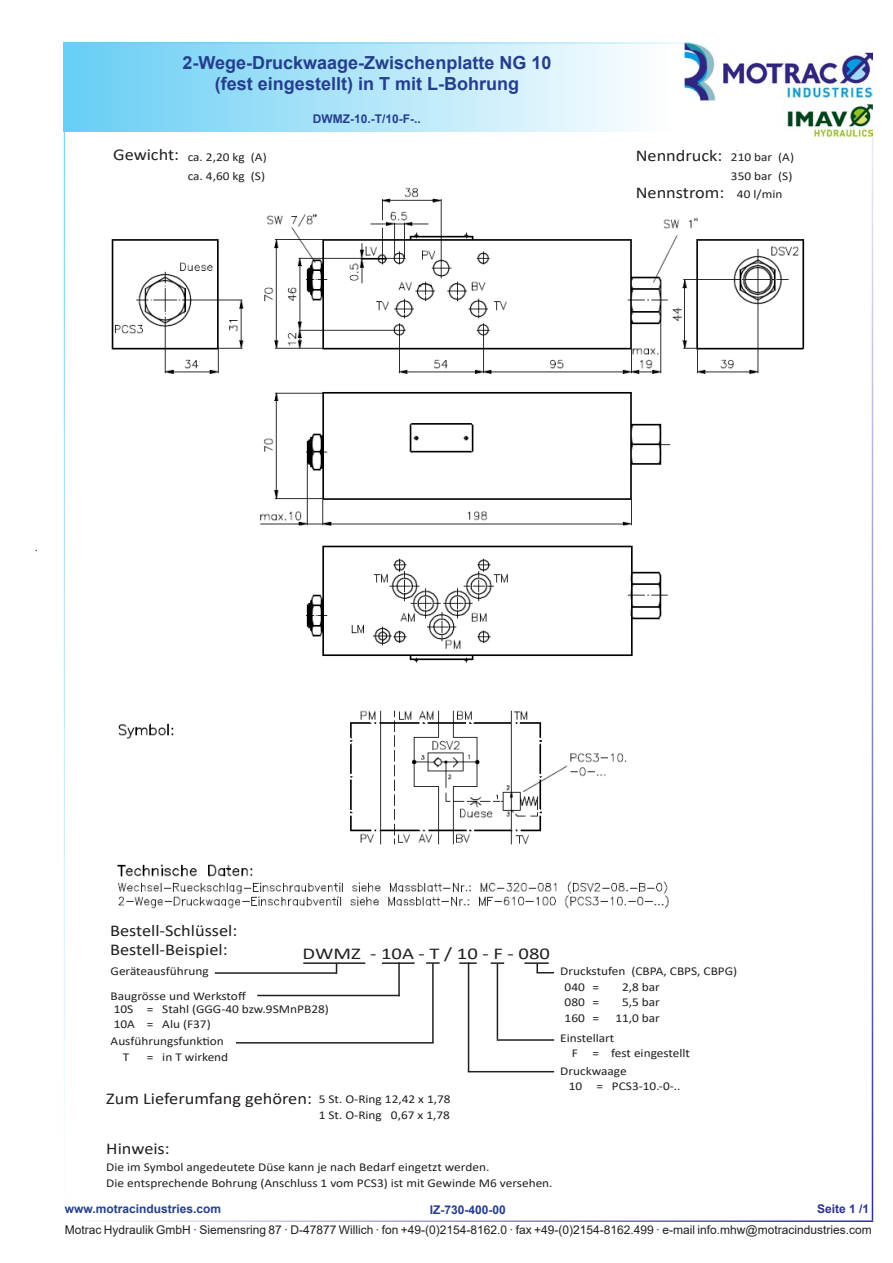
<style>
.page{position:relative;width:893px;height:1263px;background:#fff}
.page>*{position:absolute;margin:0;border:0;box-sizing:border-box;transform-origin:0 0}
.t1{font:700 18px/21.6px "Arial";color:#253f8e;text-align:center}
.t2{font:16.5px/19.2px "Calibri";color:#231f20;scale:1.11 1}
.t3{font:16.5px "Calibri";color:#231f20;scale:1.25 1}
.t4{font:12px/16.2px "Calibri";color:#231f20;scale:1.11 1}
.t5{font:12px "Arial";color:#231f20}
.t6{font:700 12px "Arial";color:#253f8e}
.t7{font:700 12px "Arial";color:#2e3092}
.s1{font-size:16.5px}
.s2{font-size:12px}
</style>
<div class="page">
<div style="left:64px;top:43px;width:606px;height:89px;background:linear-gradient(to right,#66cef5,#fdfefe)"></div>
<hr style="left:64px;top:43px;width:808px;height:1px;background:#67cef5">
<hr style="left:64px;top:1220px;width:809px;height:2px;background:#2e3092">
<hr style="left:64px;top:43px;width:1px;height:1177px;background:#67cef5">
<hr style="left:872px;top:43px;width:1px;height:1177px;background:#2e3092">
<img style="left:685px;top:43px;width:187px;height:93px">
<img style="left:111px;top:150px;width:694px;height:759px">
<hr style="left:282px;top:1088px;width:95px;height:1px;background:#231f20">
<hr style="left:303px;top:962px;width:62px;height:2px;background:#231f20">
<hr style="left:382px;top:962px;width:33px;height:2px;background:#231f20">
<svg style="left:459px;top:962px;width:18px;height:2px"></svg>
<svg style="left:491px;top:962px;width:13px;height:2px"></svg>
<hr style="left:398px;top:962px;width:2px;height:34px;background:#231f20">
<hr style="left:468px;top:962px;width:1px;height:110px;background:#231f20">
<hr style="left:497px;top:964px;width:1px;height:75px;background:#231f20">
<hr style="left:215px;top:972px;width:122px;height:2px;background:#231f20">
<hr style="left:257px;top:995px;width:143px;height:1px;background:#231f20">
<hr style="left:497px;top:1039px;width:57px;height:2px;background:#231f20">
<hr style="left:232px;top:1042px;width:202px;height:1px;background:#231f20">
<hr style="left:524px;top:962px;width:25px;height:2px;background:#231f20">
<svg style="left:536px;top:963px;width:18px;height:10px"></svg>
<div style="left:111px;top:1033px;width:125px;height:15px;background:#fff"></div>
<svg style="left:426px;top:962px;width:14px;height:2px"></svg>
<hr style="left:432px;top:963px;width:2px;height:80px;background:#231f20">
<hr style="left:468px;top:1071px;width:86px;height:1px;background:#231f20">
<div style="left:113px;top:148px;width:92px;height:21px;background:#fff"></div>
<div style="left:188px;top:152px;width:85px;height:32px;background:#fff"></div>
<div style="left:636px;top:149px;width:95px;height:35px;background:#fff"></div>
<div style="left:731px;top:152px;width:85px;height:32px;background:#fff"></div>
<div style="left:636px;top:185px;width:95px;height:25px;background:#fff"></div>
<div style="left:731px;top:189px;width:85px;height:32px;background:#fff"></div>
<h1 class="t1" style="left:183px;top:52px;width:370px">2-Wege-Druckwaage-Zwischenplatte NG 10 (fest eingestellt) in T mit L-Bohrung</h1>
<p class="t6" style="left:313px;top:110px;width:109px">DWMZ-10.-T/10-F-..</p>
<p class="t4" style="left:113px;top:147px;width:140px;line-height:19.2px;text-align:right"><span class="s1">Gewicht:</span> ca. 2,20 kg (A) ca. 4,60 kg (S)</p>
<h2 class="t2" style="left:636px;top:145px;width:144px">Nenndruck: <span class="s2">210 bar (A)</span></h2>
<p class="t4" style="left:731px;top:167px;width:57px">350 bar (S)</p>
<h2 class="t2" style="left:636px;top:182px;width:134px">Nennstrom: <span class="s2">40 l/min</span></h2>
<p class="t5" style="left:35px;top:538px;width:5px">.</p>
<h2 class="t2" style="left:110px;top:920px;width:116px">Bestell-Schlüssel:<br>Bestell-Beispiel:</h2>
<p class="t4" style="left:111px;top:962px;width:90px">Geräteausführung</p>
<p class="t4" style="left:111px;top:987px;width:123px">Baugrösse und Werkstoff</p>
<h2 class="t3" style="left:303px;top:942px;width:199px">DWMZ - 10A - T / 10 - F - 080</h2>
<p class="t4" style="left:114px;top:1001px;width:195px;line-height:15.5px">10S = Stahl (GGG-40 bzw.9SMnPB28)<br>10A = Alu (F37)</p>
<p class="t4" style="left:111px;top:1033px;width:104px">Ausführungsfunktion</p>
<p class="t4" style="left:123px;top:1048px;width:7px">T</p>
<p class="t4" style="left:147px;top:1048px;width:75px">= in T wirkend</p>
<h2 class="t2" style="left:106px;top:1088px;width:187px">Zum Lieferumfang gehören:</h2>
<h2 class="t2" style="left:106px;top:1138px;width:59px">Hinweis:</h2>
<p class="t4" style="left:319px;top:1090px;width:120px">5 St. O-Ring 12,42 x 1,78<br>1 St. O-Ring 0,67 x 1,78</p>
<p class="t4" style="left:106px;top:1159px;width:404px">Die im Symbol angedeutete Düse kann je nach Bedarf eingetzt werden.<br>Die entsprechende Bohrung (Anschluss 1 vom PCS3) ist mit Gewinde M6 versehen.</p>
<p class="t4" style="left:565px;top:962px;width:157px;text-indent:-4px">Druckstufen (CBPA, CBPS, CBPG)<br>040 =</p>
<p class="t4" style="left:622px;top:979px;width:36px">2,8 bar</p>
<p class="t4" style="left:565px;top:994px;width:33px">080 =</p>
<p class="t4" style="left:622px;top:994px;width:36px">5,5 bar</p>
<p class="t4" style="left:565px;top:1009px;width:33px">160 =</p>
<p class="t4" style="left:615px;top:1009px;width:42px">11,0 bar</p>
<p class="t4" style="left:572px;top:1030px;width:108px;line-height:15.1px;text-indent:-11px">Einstellart<br>F = fest eingestellt</p>
<p class="t4" style="left:560px;top:1063px;width:61px">Druckwaage</p>
<p class="t4" style="left:569px;top:1077px;width:102px">10 = PCS3-10.-0-..</p>
<p class="t6" style="left:65px;top:1201px;width:158px">www.motracindustries.com</p>
<p class="t7" style="left:817px;top:1201px;width:54px">Seite 1 /1</p>
<p class="t5" style="left:65px;top:1221px;width:808px">Motrac Hydraulik GmbH · Siemensring 87 · D-47877 Willich · fon +49-(0)2154-8162.0 · fax +49-(0)2154-8162.499 · e-mail info.mhw@motracindustries.com</p>
<p class="t6" style="left:430px;top:1202px;width:78px">IZ-730-400-00</p>
</div>
